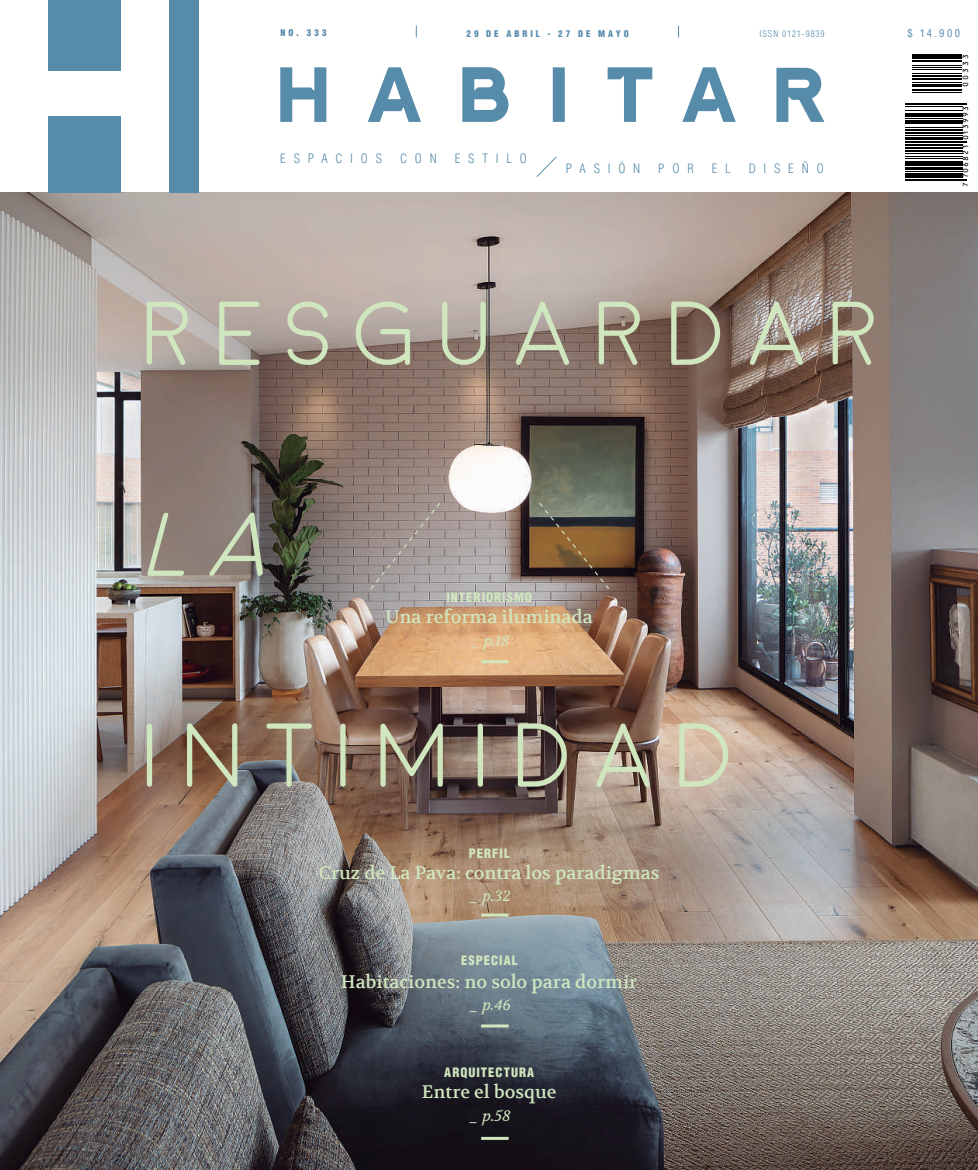
<style>
.page{position:relative;width:978px;height:1170px;background:#fff}
.page>*{position:absolute;margin:0;border:0;box-sizing:border-box;transform-origin:0 0}
.t1{font:90.45px "font 00000000263 c 740 d";letter-spacing:.23em;color:#d0e6bf}
.t2{font:italic 90.45px "font 00000000263 c 740 d";color:#d0e6bf}
.t3{font:18.15px "font 00000000263 c 740 d";color:#d0e6bf}
.t4{font:15px "font 00000000263 c 740 d";color:#d0e6bf}
.t5{font:900 condensed 12.6px "Helvetica";letter-spacing:.08em;color:#d0e6bf}
.t6{font:300 condensed 12.6px "Helvetica";letter-spacing:.62em;color:#578baa}
.t7{font:condensed 10.5px "Helvetica";color:#578baa}
.t8{font:900 condensed 9px "Helvetica";letter-spacing:.33em;color:#578baa}
.t9{font:300 condensed 9px "Helvetica";letter-spacing:.1em;color:#578baa}
.t10{font:8.25px "OCRB10 Pitch BT";letter-spacing:.095em;color:#000}
</style>
<div class="page">
<img style="left:0;top:193px;width:978px;height:977px">
<hr style="left:481px;top:1024px;width:28px;height:3px;background:#d0e6bf">
<hr style="left:481px;top:914px;width:28px;height:3px;background:#d0e6bf">
<hr style="left:481px;top:660px;width:28px;height:3px;background:#d0e6bf">
<hr style="left:481px;top:1137px;width:28px;height:3px;background:#d0e6bf">
<svg style="left:369px;top:502px;width:72px;height:89px;background:#a09593"></svg>
<svg style="left:538px;top:502px;width:72px;height:89px;background:#766249"></svg>
<div style="left:48px;top:116px;width:72px;height:77px;background:#578baa"></div>
<div style="left:48px;top:0;width:72px;height:71px;background:#578baa"></div>
<div style="left:169px;top:0;width:29px;height:193px;background:#578baa"></div>
<svg style="left:280px;top:67px;width:544px;height:55px"></svg>
<svg style="left:536px;top:156px;width:21px;height:21px"></svg>
<svg style="left:905px;top:54px;width:62px;height:127px"></svg>
<hr style="left:905px;top:181px;width:62px;height:1px;background:#000">
<hr style="left:905px;top:179px;width:62px;height:1px;background:#000">
<hr style="left:905px;top:176px;width:57px;height:2px;background:#000">
<hr style="left:905px;top:173px;width:57px;height:2px;background:#000">
<hr style="left:905px;top:172px;width:57px;height:1px;background:#000">
<hr style="left:905px;top:167px;width:57px;height:3px;background:#000">
<hr style="left:905px;top:166px;width:57px;height:1px;background:#000">
<hr style="left:905px;top:162px;width:57px;height:3px;background:#000">
<hr style="left:905px;top:158px;width:57px;height:1px;background:#000">
<hr style="left:905px;top:156px;width:57px;height:1px;background:#000">
<hr style="left:905px;top:153px;width:57px;height:1px;background:#000">
<hr style="left:905px;top:150px;width:57px;height:1px;background:#000">
<hr style="left:905px;top:148px;width:57px;height:1px;background:#000">
<hr style="left:905px;top:144px;width:57px;height:2px;background:#000">
<hr style="left:905px;top:143px;width:62px;height:1px;background:#000">
<hr style="left:905px;top:141px;width:62px;height:1px;background:#000">
<hr style="left:905px;top:138px;width:57px;height:2px;background:#000">
<hr style="left:905px;top:135px;width:57px;height:1px;background:#000">
<hr style="left:905px;top:133px;width:57px;height:1px;background:#000">
<hr style="left:905px;top:129px;width:57px;height:2px;background:#000">
<hr style="left:905px;top:128px;width:57px;height:1px;background:#000">
<hr style="left:905px;top:124px;width:57px;height:1px;background:#000">
<hr style="left:905px;top:120px;width:57px;height:3px;background:#000">
<hr style="left:905px;top:119px;width:57px;height:1px;background:#000">
<hr style="left:905px;top:114px;width:57px;height:3px;background:#000">
<hr style="left:905px;top:113px;width:57px;height:1px;background:#000">
<hr style="left:905px;top:110px;width:57px;height:1px;background:#000">
<hr style="left:905px;top:106px;width:57px;height:1px;background:#000">
<hr style="left:905px;top:105px;width:62px;height:1px;background:#000">
<hr style="left:905px;top:103px;width:62px;height:1px;background:#000">
<hr style="left:913px;top:92px;width:49px;height:1px;background:#000">
<hr style="left:913px;top:90px;width:49px;height:1px;background:#000">
<hr style="left:913px;top:86px;width:49px;height:1px;background:#000">
<hr style="left:913px;top:84px;width:49px;height:1px;background:#000">
<hr style="left:913px;top:82px;width:49px;height:1px;background:#000">
<hr style="left:913px;top:78px;width:49px;height:2px;background:#000">
<hr style="left:913px;top:76px;width:49px;height:1px;background:#000">
<hr style="left:913px;top:75px;width:49px;height:1px;background:#000">
<hr style="left:913px;top:73px;width:49px;height:1px;background:#000">
<hr style="left:913px;top:69px;width:49px;height:1px;background:#000">
<hr style="left:913px;top:67px;width:49px;height:1px;background:#000">
<hr style="left:913px;top:66px;width:49px;height:1px;background:#000">
<hr style="left:913px;top:62px;width:49px;height:1px;background:#000">
<hr style="left:913px;top:60px;width:49px;height:1px;background:#000">
<hr style="left:913px;top:56px;width:49px;height:3px;background:#000">
<hr style="left:913px;top:54px;width:49px;height:1px;background:#000">
<p class="t8" style="left:280px;top:27px;width:48px">NO. 333</p>
<p class="t8" style="left:466px;top:28px;width:164px">29 DE ABRIL - 27 DE MAYO</p>
<p class="t9" style="left:760px;top:28px;width:66px">ISSN 0121-9839</p>
<p class="t7" style="left:908px;top:26px;width:54px">$ 14.900</p>
<p class="t6" style="left:280px;top:150px;width:103px">ESPACIOS</p>
<p class="t6" style="left:400px;top:150px;width:38px">CON</p>
<p class="t6" style="left:455px;top:150px;width:74px">ESTILO</p>
<p class="t6" style="left:566px;top:161px;width:76px">PASIÓN</p>
<p class="t6" style="left:658px;top:161px;width:37px">POR</p>
<p class="t6" style="left:712px;top:161px;width:21px">E L</p>
<p class="t6" style="left:749px;top:161px;width:76px">DISEÑO</p>
<h1 class="t1" style="left:142px;top:289px;width:739px">ResguaRdaR</h1>
<h1 class="t2" style="left:142px;top:500px;width:151px">la</h1>
<p class="t5" style="left:446px;top:590px;width:87px">INTERIORISMO</p>
<p class="t3" style="left:386px;top:606px;width:209px">Una reforma iluminada</p>
<p class="t4" style="left:469px;top:631px;width:42px">_ p.18</p>
<h1 class="t1" style="left:142px;top:711px;width:596px">intimidad</h1>
<p class="t5" style="left:469px;top:845px;width:42px">PERFIL</p>
<p class="t3" style="left:319px;top:861px;width:342px">Cruz de La Pava: contra los paradigmas</p>
<p class="t4" style="left:468px;top:887px;width:45px">_ p.32</p>
<p class="t5" style="left:461px;top:953px;width:58px">ESPECIAL</p>
<p class="t3" style="left:341px;top:970px;width:298px">Habitaciones: no solo para dormir</p>
<p class="t4" style="left:468px;top:996px;width:45px">_ p.46</p>
<p class="t5" style="left:444px;top:1064px;width:91px">ARQUITECTURA</p>
<p class="t3" style="left:422px;top:1080px;width:136px">Entre el bosque</p>
<p class="t4" style="left:468px;top:1106px;width:45px">_ p.58</p>
<p class="t10" style="left:962px;top:87px;width:35px;rotate:-90deg">00 3 3 3</p>
<p class="t10" style="left:962px;top:187px;width:82px;rotate:-90deg">7 706821 013993</p>
</div>
